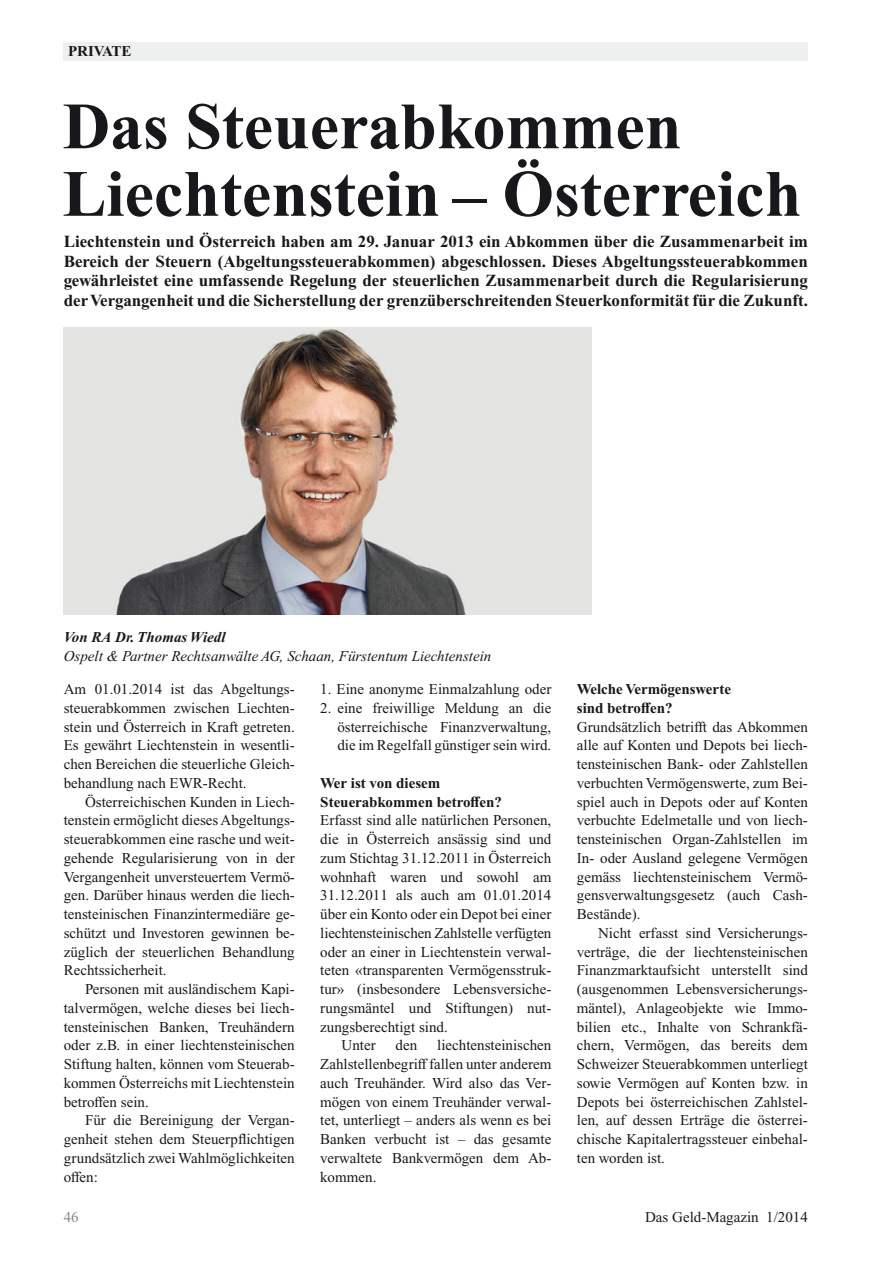
<style>
.page{position:relative;width:893px;height:1263px;background:#fff}
.page>*{position:absolute;margin:0;border:0;box-sizing:border-box;transform-origin:0 0}
.t1{font:700 66px/67.5px "Times New Roman PS Std";color:#1a171c}
.t2{font:700 16.95px/19.5px "Times New Roman PS Std";color:#1a171c;text-align:justify}
.t3{font:15px/18.8px "Times New Roman PS Std";color:#1a171c;text-align:justify}
.t4{font:700 15px/18.8px "Times New Roman PS Std";color:#1a171c}
.t5{font:italic 15px "Times New Roman PS Std";color:#1a171c}
.t6{font:italic 700 15px "Times New Roman PS Std";color:#1a171c}
.t7{font:15px "Times New Roman PS Std";color:#87888a}
</style>
<div class="page">
<div style="left:64px;top:43px;width:744px;height:18px;background:#eeefef"></div>
<img style="left:64px;top:327px;width:527px;height:288px">
<p class="t4" style="left:68px;top:43px;width:65px">PRIVATE</p>
<h1 class="t1" style="left:62px;top:98px;width:740px">Das Steuerabkommen<br>Liechtenstein – Österreich</h1>
<p class="t2" style="left:64px;top:234px;width:746px">Liechtenstein und Österreich haben am 29. Januar 2013 ein Abkommen über die Zusammenarbeit im Bereich der Steuern (Abgeltungssteuerabkommen) abgeschlossen. Dieses Abgeltungssteuerabkommen gewährleistet eine umfassende Regelung der steuerlichen Zusammenarbeit durch die Regularisierung der Vergangenheit und die Sicherstellung der grenzüberschreitenden Steuerkonformität für die Zukunft.</p>
<p class="t6" style="left:64px;top:632px;width:163px">Von RA Dr. Thomas Wiedl</p>
<p class="t5" style="left:64px;top:650px;width:429px">Ospelt &amp; Partner Rechtsanwälte AG, Schaan, Fürstentum Liechtenstein</p>
<p class="t3" style="left:64px;top:681px;width:233px">Am 01.01.2014 ist das Abgeltungs&shy;steuerabkommen zwischen Liechten&shy;stein und Österreich in Kraft getreten.<br>Es gewährt Liechtenstein in wesentli&shy;chen Bereichen die steuerliche Gleich&shy;behandlung nach EWR-Recht.</p>
<p class="t3" style="left:64px;top:793px;width:233px;text-indent:21px">Österreichischen Kunden in Liech&shy;tenstein ermöglicht dieses Abgeltungs&shy;steuerabkommen eine rasche und weit&shy;gehende Regularisierung von in der Vergangenheit unversteuertem Vermö&shy;gen. Darüber hinaus werden die liech&shy;tensteinischen Finanzintermediäre ge&shy;schützt und Investoren gewinnen be&shy;züglich der steuerlichen Behandlung Rechtssicherheit.</p>
<p class="t3" style="left:64px;top:981px;width:233px;text-indent:21px">Personen mit ausländischem Kapi&shy;talvermögen, welche dieses bei liech&shy;tensteinischen Banken, Treuhändern oder z.B. in einer liechtensteinischen Stiftung halten, können vom Steuerab&shy;kommen Österreichs mit Liechtenstein betroffen sein.</p>
<p class="t3" style="left:64px;top:1112px;width:233px;text-indent:21px">Für die Bereinigung der Vergan&shy;genheit stehen dem Steuerpflichtigen grundsätzlich zwei Wahlmöglichkeiten offen:</p>
<p class="t3" style="left:320px;top:681px;width:233px">1. Eine anonyme Einmalzahlung oder</p>
<p class="t3" style="left:337px;top:700px;width:216px;text-indent:-17px">2. eine freiwillige Meldung an die österreichische Finanzverwaltung, die im Regelfall günstiger sein wird.</p>
<p class="t4" style="left:320px;top:775px;width:183px">Wer ist von diesem<br>Steuerabkommen betroffen?</p>
<p class="t3" style="left:320px;top:812px;width:233px">Erfasst sind alle natürlichen Personen,</p>
<p class="t3" style="left:320px;top:831px;width:233px">die in Österreich ansässig sind und</p>
<p class="t3" style="left:320px;top:850px;width:233px">zum Stichtag 31.12.2011 in Österreich</p>
<p class="t3" style="left:320px;top:868px;width:233px">wohnhaft waren und sowohl am</p>
<p class="t3" style="left:320px;top:887px;width:233px">31.12.2011 als auch am 01.01.2014</p>
<p class="t3" style="left:320px;top:906px;width:233px">über ein Konto oder ein Depot bei einer</p>
<p class="t3" style="left:320px;top:925px;width:233px">liechtensteinischen Zahlstelle verfügten</p>
<p class="t3" style="left:320px;top:943px;width:233px">oder an einer in Liechtenstein verwal-</p>
<p class="t3" style="left:320px;top:962px;width:233px">teten «transparenten Vermögensstruk-</p>
<p class="t3" style="left:320px;top:981px;width:233px">tur» (insbesondere Lebensversiche-</p>
<p class="t3" style="left:320px;top:1000px;width:233px">rungsmäntel und Stiftungen) nut-</p>
<p class="t3" style="left:320px;top:1018px;width:129px">zungsberechtigt sind.</p>
<p class="t3" style="left:342px;top:1037px;width:36px">Unter</p>
<p class="t3" style="left:396px;top:1037px;width:23px">den</p>
<p class="t3" style="left:320px;top:1037px;width:233px;text-indent:117px">liechtensteinischen Zahlstellenbegriff fallen unter anderem auch Treuhänder. Wird also das Ver - mögen von einem Treuhänder verwal&shy;tet, unterliegt – anders als wenn es bei Banken verbucht ist – das gesamte verwaltete Bankvermögen dem Ab&shy;kommen.</p>
<p class="t4" style="left:577px;top:681px;width:156px">Welche Vermögenswerte sind betroffen?</p>
<p class="t3" style="left:577px;top:718px;width:233px">Grundsätzlich betrifft das Abkommen alle auf Konten und Depots bei liech - tensteinischen Bank- oder Zahlstellen verbuchten Vermögenswerte, zum Bei&shy;spiel auch in Depots oder auf Konten verbuchte Edelmetalle und von liech&shy;tensteinischen Organ-Zahlstellen im In- oder Ausland gelegene Vermögen gemäss liechtensteinischem Vermö&shy;gensverwaltungsgesetz (auch Cash-Bestände).</p>
<p class="t3" style="left:577px;top:925px;width:233px;text-indent:21px">Nicht erfasst sind Versicherungs&shy;verträge, die der liechtensteinischen Finanzmarktaufsicht unterstellt sind (ausgenommen Lebensversicherungs&shy;mäntel), Anlageobjekte wie Immo - bilien etc., Inhalte von Schrankfä&shy;chern, Vermögen, das bereits dem Schweizer Steuerabkommen unterliegt sowie Vermögen auf Konten bzw. in Depots bei österreichischen Zahlstel&shy;len, auf dessen Erträge die österrei&shy;chische Kapitalertragssteuer einbehal&shy;ten worden ist.</p>
<p class="t7" style="left:64px;top:1212px;width:16px">46</p>
<p class="t3" style="left:645px;top:1209px;width:164px">Das Geld-Magazin 1/2014</p>
</div>
